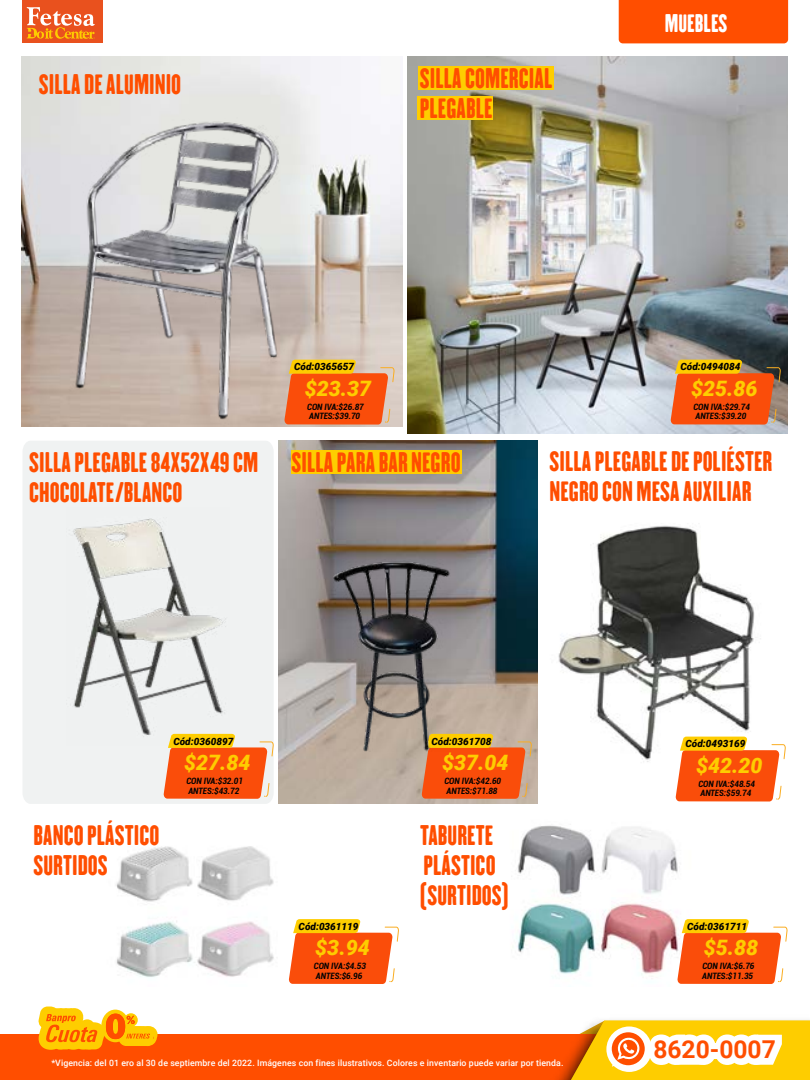
<style>
.page{position:relative;width:810px;height:1080px;background:#fff}
.page>*{position:absolute;margin:0;border:0;box-sizing:border-box;transform-origin:0 0}
.t1{font:25px/30px "H.H.Samuel";color:#ff4e00}
.t2{font:700 24.62px "Roboto";color:#ff4e00}
.t3{font:22.5px "H.H.Samuel";color:#fff}
.t4{font:italic 900 21.25px "Roboto";color:#fecd00}
.t5{font:italic 900 10px "Roboto";color:#000}
.t6{font:italic 700 condensed 8.75px/9.5px "Roboto";color:#020203}
.t7{font:500 8.75px "Roboto";letter-spacing:.01em;color:#fff}
</style>
<div class="page">
<div style="left:0;top:1035px;width:605px;height:45px;background:#ff4e00"></div>
<img style="left:529px;top:1020px;width:281px;height:60px">
<svg style="left:38px;top:1007px;width:120px;height:43px"></svg>
<svg style="left:561px;top:1021px;width:249px;height:59px"></svg>
<div style="left:22px;top:0;width:80px;height:43px;background:#e9511e"></div>
<svg style="left:27px;top:7px;width:68px;height:32px"></svg>
<div style="left:619px;top:0;width:169px;height:43px;background:#ff4e00"></div>
<img style="left:22px;top:57px;width:380px;height:370px">
<img style="left:278px;top:441px;width:260px;height:363px">
<img style="left:516px;top:825px;width:162px;height:152px">
<img style="left:116px;top:846px;width:173px;height:134px">
<div style="left:23px;top:441px;width:251px;height:363px;background:#f0f2f2"></div>
<img style="left:558px;top:525px;width:228px;height:237px">
<img style="left:29px;top:97px;width:297px;height:330px">
<img style="left:67px;top:508px;width:162px;height:237px">
<img style="left:408px;top:57px;width:380px;height:376px">
<svg style="left:163px;top:734px;width:110px;height:65px"></svg>
<svg style="left:670px;top:360px;width:110px;height:65px"></svg>
<svg style="left:421px;top:734px;width:111px;height:65px"></svg>
<svg style="left:284px;top:360px;width:110px;height:65px"></svg>
<svg style="left:675px;top:737px;width:110px;height:65px"></svg>
<svg style="left:677px;top:919px;width:110px;height:65px"></svg>
<svg style="left:289px;top:919px;width:110px;height:65px"></svg>
<div style="left:418px;top:66px;width:135px;height:23px;background:#fecd00"></div>
<div style="left:417px;top:97px;width:75px;height:23px;background:#fecd00"></div>
<img style="left:333px;top:560px;width:117px;height:192px">
<div style="left:292px;top:450px;width:170px;height:23px;background:#fecd00"></div>
<p class="t1" style="left:39px;top:68px;width:144px">SILLA DE ALUMINIO</p>
<p class="t1" style="left:420px;top:62px;width:134px">SILLA COMERCIAL<br>PLEGABLE</p>
<p class="t3" style="left:665px;top:9px;width:64px">MUEBLES</p>
<p class="t1" style="left:29px;top:447px;width:231px">SILLA PLEGABLE 84X52X49 CM<br>CHOCOLATE/BLANCO</p>
<p class="t5" style="left:294px;top:360px;width:62px">Cód:0365657</p>
<p class="t4" style="left:305px;top:374px;width:68px">$23.37</p>
<p class="t6" style="left:307px;top:402px;width:58px">CON IVA:$26.87<br>ANTES:$39.70</p>
<p class="t1" style="left:292px;top:447px;width:171px">SILLA PARA BAR NEGRO</p>
<p class="t5" style="left:680px;top:360px;width:61px">Cód:0494084</p>
<p class="t4" style="left:691px;top:374px;width:68px">$25.86</p>
<p class="t6" style="left:693px;top:402px;width:58px">CON IVA:$29.74<br>ANTES:$39.20</p>
<p class="t1" style="left:550px;top:446px;width:224px">SILLA PLEGABLE DE POLIÉSTER<br>NEGRO CON MESA AUXILIAR</p>
<p class="t1" style="left:34px;top:819px;width:127px">BANCO PLÁSTICO<br>SURTIDOS</p>
<p class="t5" style="left:173px;top:734px;width:62px">Cód:0360897</p>
<p class="t4" style="left:184px;top:748px;width:68px">$27.84</p>
<p class="t6" style="left:186px;top:776px;width:58px">CON IVA:$32.01<br>ANTES:$43.72</p>
<p class="t5" style="left:299px;top:919px;width:62px">Cód:0361119</p>
<p class="t4" style="left:315px;top:933px;width:56px">$3.94</p>
<p class="t6" style="left:314px;top:961px;width:54px">CON IVA:$4.53<br>ANTES:$6.96</p>
<p class="t5" style="left:432px;top:734px;width:62px">Cód:0361708</p>
<p class="t4" style="left:442px;top:748px;width:68px">$37.04</p>
<p class="t6" style="left:444px;top:776px;width:58px">CON IVA:$42.60<br>ANTES:$71.88</p>
<p class="t1" style="left:420px;top:819px;width:91px">TABURETE<br>PLÁSTICO (SURTIDOS)</p>
<p class="t5" style="left:685px;top:737px;width:61px">Cód:0493169</p>
<p class="t4" style="left:696px;top:750px;width:68px">$42.20</p>
<p class="t6" style="left:698px;top:779px;width:58px">CON IVA:$48.54<br>ANTES:$59.74</p>
<p class="t5" style="left:687px;top:919px;width:61px">Cód:0361711</p>
<p class="t4" style="left:704px;top:933px;width:56px">$5.88</p>
<p class="t6" style="left:702px;top:961px;width:54px">CON IVA:$6.76<br>ANTES:$11.35</p>
<p class="t7" style="left:51px;top:1056px;width:514px">*Vigencia: del 01 ero al 30 de septiembre del 2022. Imágenes con fines ilustrativos. Colores e inventario puede variar por tienda.</p>
<p class="t2" style="left:653px;top:1032px;width:124px">8620-0007</p>
</div>
